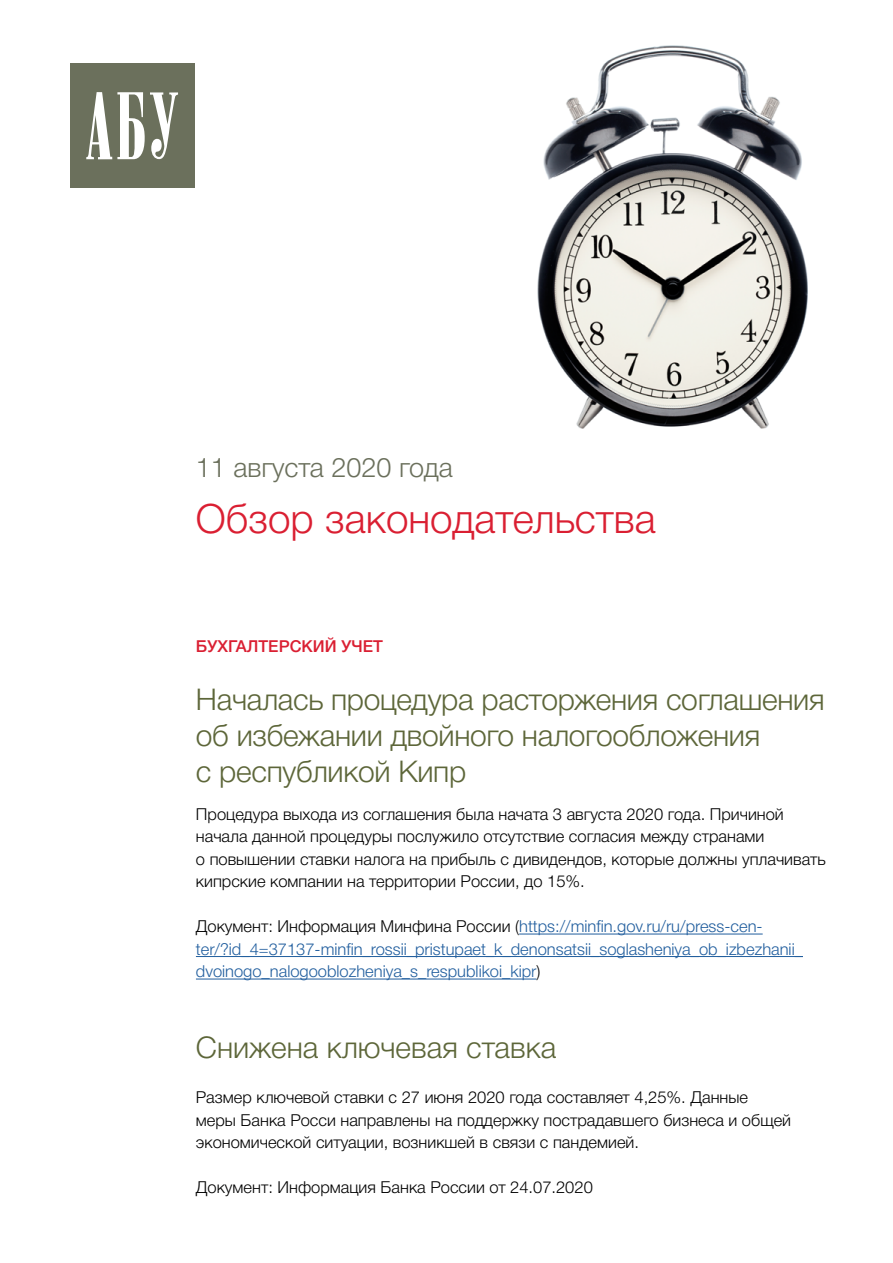
<style>
.page{position:relative;width:893px;height:1263px;background:#fff}
.page>*{position:absolute;margin:0;border:0;box-sizing:border-box;transform-origin:0 0}
.t1{font:300 40.5px "Helvetica Neue Cyr";color:#da1f32}
.t2{font:300 30px/36px "Helvetica Neue Cyr";letter-spacing:-.01em;color:#5d6639}
.t3{font:300 27px "Helvetica Neue Cyr";color:#6b705c}
.t4{font:300 16.5px/22.5px "Helvetica Neue Cyr";color:#000101}
.t5{font:300 16.5px/22.5px "Helvetica Neue Cyr";color:#215e9e}
.t6{font:500 16.5px "Helvetica Neue Cyr";color:#da1f32}
.s1{color:#000101}
</style>
<div class="page">
<hr style="left:519px;top:934px;width:244px;height:1px;background:#215e9e">
<hr style="left:196px;top:956px;width:607px;height:1px;background:#215e9e">
<hr style="left:196px;top:979px;width:340px;height:1px;background:#215e9e">
<img style="left:537px;top:45px;width:271px;height:384px">
<div style="left:70px;top:63px;width:124px;height:125px;background:#6b705c"></div>
<svg style="left:86px;top:92px;width:92px;height:67px"></svg>
<h3 class="t3" style="left:196px;top:453px;width:258px">11 августа 2020 года</h3>
<h1 class="t1" style="left:196px;top:496px;width:462px">Обзор законодательства</h1>
<p class="t6" style="left:196px;top:637px;width:188px">БУХГАЛТЕРСКИЙ УЧЕТ</p>
<h2 class="t2" style="left:196px;top:682px;width:630px">Началась процедура расторжения соглашения об избежании двойного налогообложения<br>с республикой Кипр</h2>
<p class="t4" style="left:196px;top:803px;width:631px">Процедура выхода из соглашения была начата 3 августа 2020 года. Причиной начала данной процедуры послужило отсутствие согласия между странами<br>о повышении ставки налога на прибыль с дивидендов, которые должны уплачивать кипрские компании на территории России, до 15%.</p>
<p class="t5" style="left:196px;top:915px;width:608px"><span class="s1">Документ: Информация Минфина России (</span>https://minfin.gov.ru/ru/press-cen&shy;ter/?id_4=37137-minfin_rossii_pristupaet_k_denonsatsii_soglasheniya_ob_izbezhanii_ dvoinogo_nalogooblozheniya_s_respublikoi_kipr<span class="s1">)</span></p>
<h2 class="t2" style="left:196px;top:1030px;width:362px">Снижена ключевая ставка</h2>
<p class="t4" style="left:196px;top:1086px;width:597px">Размер ключевой ставки с 27 июня 2020 года составляет 4,25%. Данные меры Банка Росси направлены на поддержку пострадавшего бизнеса и общей экономической ситуации, возникшей в связи с пандемией.</p>
<p class="t4" style="left:196px;top:1176px;width:398px">Документ: Информация Банка России от 24.07.2020</p>
</div>
